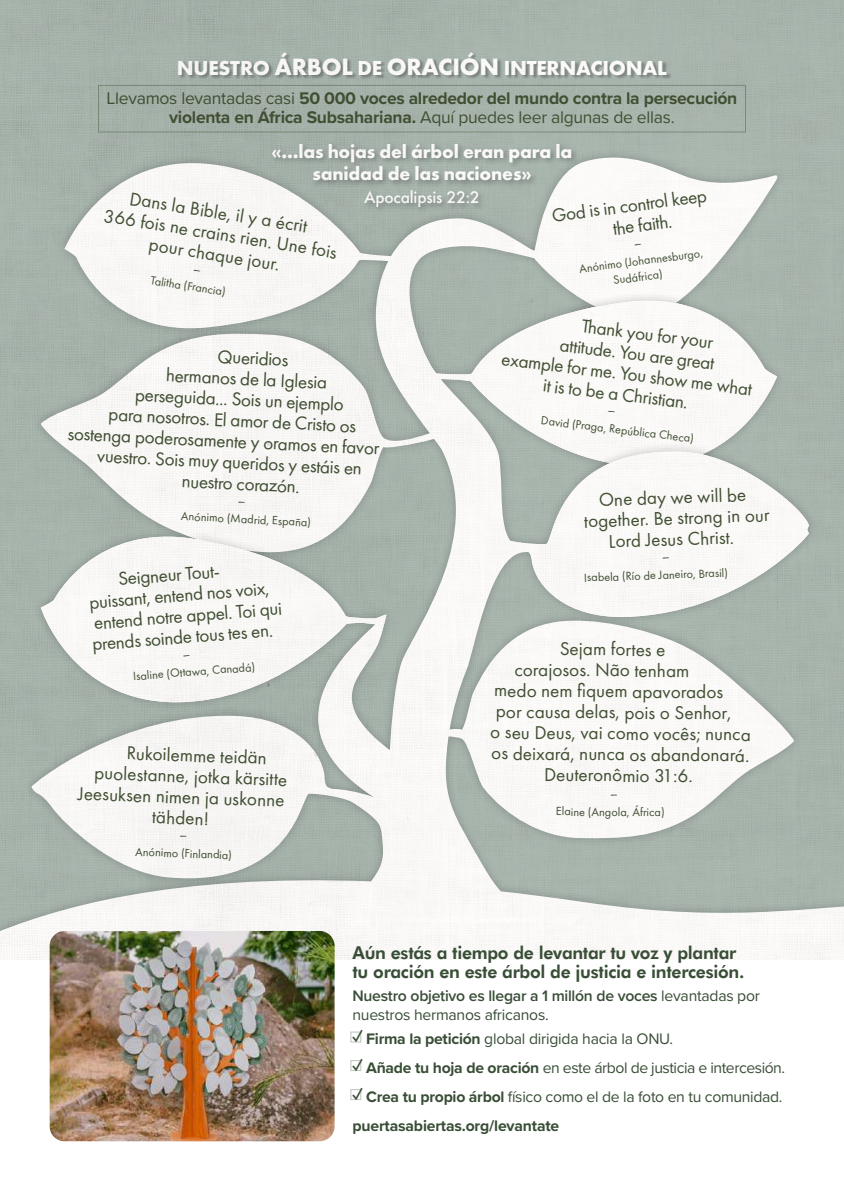
<style>
.page{position:relative;width:844px;height:1191px;background:#fff}
.page>*{position:absolute;margin:0;border:0;box-sizing:border-box;transform-origin:0 0}
.t1{font:700 21px "Futura PT";letter-spacing:-.01em;color:#fff}
.t2{font:19.25px/21px "Futura PT";color:#435235}
.t3{font:700 19.25px/22.8px "Futura PT";letter-spacing:-.01em;color:#fff;text-align:center}
.t4{font:700 17.5px/18.9px "Proxima Nova";letter-spacing:-.015em;color:#435235;text-align:center}
.t5{font:700 17.5px/18.9px "Futura BT";letter-spacing:-.015em;color:#394e36}
.t6{font:500 17.5px "Futura PT";letter-spacing:-.01em;color:#fff}
.t7{font:15.75px/18.9px "Proxima Nova";letter-spacing:-.015em;color:#394e36}
.t8{font:700 15.75px/28.9px "Proxima Nova";letter-spacing:-.01em;color:#394e36}
.t9{font:12.25px/15.8px "Futura PT";color:#435235}
.s1{font-size:24.5px}
.s2{font-weight:400}
.s3{font-weight:600}
.s4{font-weight:700;font-size:19.25px}
.s5{font-weight:700}
.s6{font-size:19.25px}
</style>
<div class="page">
<img style="left:0;top:0;width:843px;height:960px">
<img style="left:50px;top:931px;width:284px;height:210px">
<svg style="left:193px;top:269px;width:7px;height:2px"></svg>
<svg style="left:634px;top:243px;width:7px;height:2px"></svg>
<svg style="left:238px;top:501px;width:7px;height:2px"></svg>
<svg style="left:183px;top:654px;width:7px;height:2px"></svg>
<svg style="left:610px;top:794px;width:7px;height:2px"></svg>
<svg style="left:662px;top:557px;width:6px;height:2px"></svg>
<svg style="left:608px;top:411px;width:6px;height:2px"></svg>
<p class="t1" style="left:177px;top:54px;width:491px">NUESTRO <span class="s1">ÁRBOL</span> DE <span class="s1">ORACIÓN</span> INTERNACIONAL</p>
<p class="t4" style="left:106px;top:88px;width:632px"><span class="s2">Llevamos levantadas casi</span> 50 000 voces alrededor del mundo contra la persecución violenta en África Subsahariana. <span class="s2">Aquí puedes leer algunas de ellas.</span></p>
<p class="t3" style="left:271px;top:139px;width:302px">«...las hojas del árbol eran para la sanidad de las naciones»</p>
<p class="t2" style="left:131px;top:188px;width:181px;rotate:9deg">Dans la Bible, il y a écrit</p>
<p class="t6" style="left:364px;top:187px;width:117px">Apocalipsis 22:2</p>
<p class="t2" style="left:608px;top:198px;width:99px;text-indent:-59px;rotate:-8deg">God is in control keep the faith.</p>
<p class="t9" style="left:610px;top:257px;width:94px;text-indent:-32px;rotate:-8deg">Anónimo (Johannesburgo,<br>Sudáfrica)</p>
<p class="t2" style="left:105px;top:205px;width:237px;text-align:center;rotate:9deg">366 fois ne crains rien. Une fois pour chaque jour.</p>
<p class="t9" style="left:152px;top:272px;width:77px;rotate:9deg">Talitha (Francia)</p>
<p class="t2" style="left:218px;top:345px;width:72px;rotate:3deg">Queridios</p>
<p class="t2" style="left:167px;top:364px;width:162px;rotate:3deg">hermanos de la Iglesia</p>
<p class="t2" style="left:136px;top:383px;width:210px;rotate:3deg">perseguida... Sois un ejemplo</p>
<p class="t2" style="left:109px;top:403px;width:249px;rotate:3deg">para nosotros. El amor de Cristo os</p>
<p class="t2" style="left:68px;top:422px;width:313px;rotate:3deg">sostenga poderosamente y oramos en favor</p>
<p class="t2" style="left:98px;top:444px;width:266px;rotate:3deg">vuestro. Sois muy queridos y estáis en</p>
<p class="t2" style="left:182px;top:470px;width:120px;rotate:3deg">nuestro corazón.</p>
<p class="t9" style="left:181px;top:508px;width:131px;rotate:3deg">Anónimo (Madrid, España)</p>
<p class="t2" style="left:86px;top:571px;width:193px;text-indent:31px;rotate:-5deg">Seigneur Tout&shy;puissant, entend nos voix, entend notre appel. Toi qui prends soinde tous tes en.</p>
<p class="t9" style="left:133px;top:668px;width:124px;rotate:-4deg">Isaline (Ottawa, Canadá)</p>
<p class="t2" style="left:127px;top:742px;width:142px;rotate:2deg">Rukoilemme teidän</p>
<p class="t2" style="left:95px;top:762px;width:195px;rotate:2deg">puolestanne, jotka kärsitte</p>
<p class="t2" style="left:78px;top:782px;width:208px;rotate:2deg">Jeesuksen nimen ja uskonne</p>
<p class="t2" style="left:152px;top:806px;width:59px;rotate:2deg">tähden!</p>
<p class="t9" style="left:136px;top:843px;width:98px;rotate:2deg">Anónimo (Finlandia)</p>
<p class="t2" style="left:583px;top:315px;width:133px;rotate:7deg">Thank you for your</p>
<p class="t2" style="left:561px;top:334px;width:157px;rotate:7deg">attitude. You are great</p>
<p class="t2" style="left:503px;top:348px;width:253px;rotate:7deg">example for me. You show me what</p>
<p class="t2" style="left:544px;top:374px;width:147px;rotate:7deg">it is to be a Christian.</p>
<p class="t9" style="left:542px;top:412px;width:155px;rotate:7deg">David (Praga, República Checa)</p>
<p class="t2" style="left:598px;top:489px;width:149px;rotate:-2deg">One day we will be</p>
<p class="t2" style="left:583px;top:510px;width:187px;rotate:-2deg">together. Be strong in our</p>
<p class="t2" style="left:608px;top:531px;width:127px;rotate:-2deg">Lord Jesus Christ.</p>
<p class="t9" style="left:583px;top:569px;width:145px;rotate:-2deg">Isabela (Río de Janeiro, Brasil)</p>
<p class="t2" style="left:560px;top:637px;width:107px;rotate:1deg">Sejam fortes e</p>
<p class="t2" style="left:514px;top:658px;width:176px;rotate:1deg">corajosos. Não tenham</p>
<p class="t2" style="left:494px;top:678px;width:231px;rotate:1deg">medo nem fi quem apavorados</p>
<p class="t2" style="left:496px;top:699px;width:237px;rotate:1deg">por causa delas, pois o Senhor,</p>
<p class="t2" style="left:490px;top:720px;width:262px;rotate:1deg">o seu Deus, vai como vocês; nunca</p>
<p class="t2" style="left:491px;top:741px;width:259px;rotate:1deg">os deixará, nunca os abandonará.</p>
<p class="t2" style="left:544px;top:763px;width:150px;rotate:1deg">Deuteronômio 31:6.</p>
<p class="t9" style="left:556px;top:803px;width:110px;rotate:1deg">Elaine (Angola, África)</p>
<p class="t5" style="left:352px;top:942px;width:393px">Aún estás a tiempo de levantar tu voz y plantar tu oración en este árbol de justicia e intercesión.</p>
<p class="t7" style="left:352px;top:986px;width:409px"><span class="s3">Nuestro objetivo es llegar a 1 millón de voces</span> levantadas por nuestros hermanos africanos.</p>
<p class="t7" style="left:352px;top:1028px;width:322px"><span class="s4">✓</span> <span class="s5">Firma la petición</span> global dirigida hacia la ONU.</p>
<p class="t7" style="left:352px;top:1057px;width:434px"><span class="s4">✓</span> <span class="s5">Añade tu hoja de oración</span> en este árbol de justicia e intercesión.</p>
<p class="t8" style="left:352px;top:1081px;width:431px"><span class="s6">✓</span> Crea tu propio árbol <span class="s2">físico como el de la foto en tu comunidad. </span>puertasabiertas.org/levantate</p>
</div>
